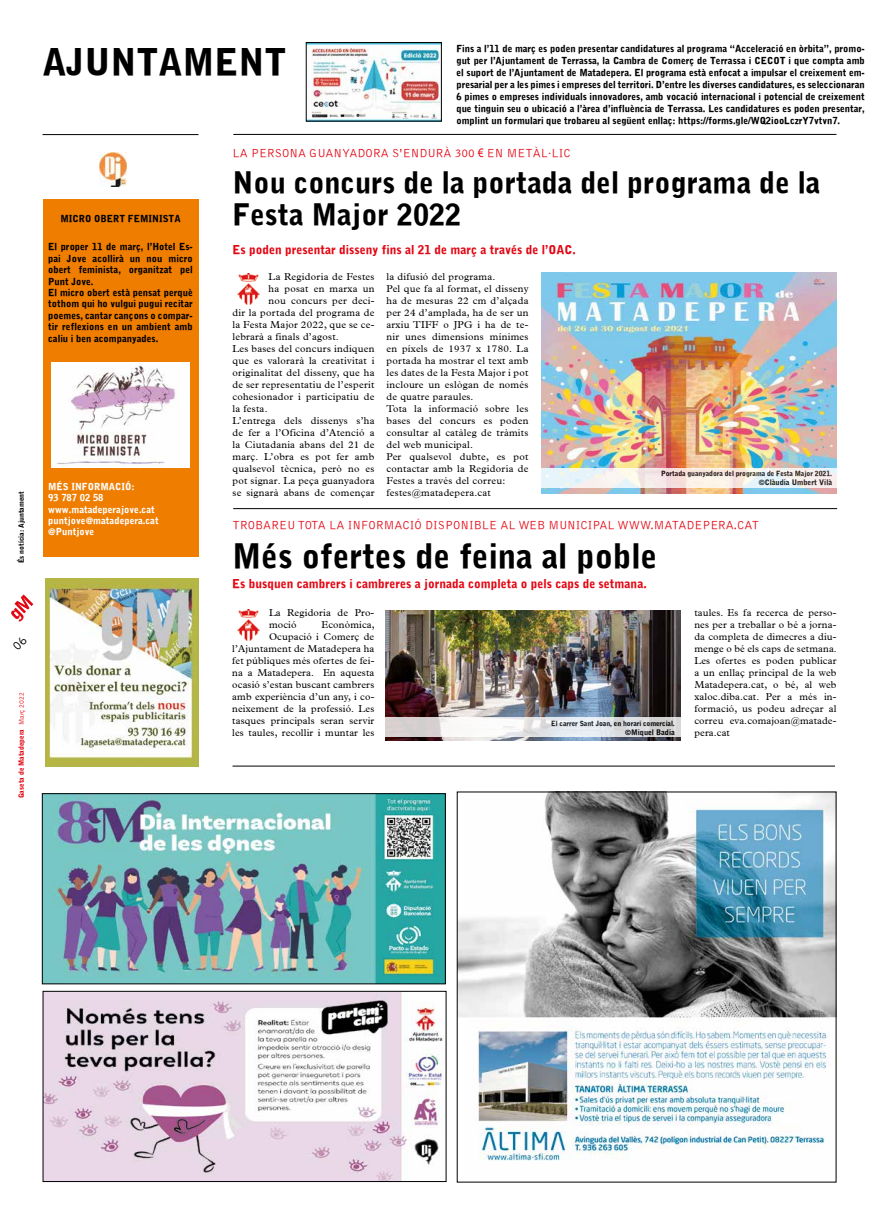
<style>
.page{position:relative;width:879px;height:1219px;background:#fff}
.page>*{position:absolute;margin:0;border:0;box-sizing:border-box;transform-origin:0 0}
.t1{font:36px "Bell MSF Black";color:#000}
.t2{font:33px "Bell MSF Black";color:#000}
.t3{font:29px/32px "Bell MSF Black";color:#000}
.t4{font:12px "Bell MSF Black";color:#e30613}
.t5{font:12px "Bell MSF Light";color:#e30613}
.t6{font:10px/12px "Plantin";letter-spacing:.025em;color:#000}
.t7{font:9.5px/11.4px "Bell MSF Black";color:#000}
.t8{font:9.5px/11.4px "Bell MSF Black";color:#fff}
.t9{font:7.5px "Bell MSF Black";color:#000}
.t10{font:7px "Bell MSF Black";letter-spacing:-.01em;color:#000}
.t11{font:7px "Bell MSF Black";color:#e30613}
.s1{font-family:"Bell MSF Light"}
.s2{font-family:"Arial Narrow"}
</style>
<div class="page">
<hr style="left:43px;top:134px;width:155px;height:1px;background:#000">
<svg style="left:11px;top:594px;width:22px;height:27px"></svg>
<hr style="left:233px;top:134px;width:603px;height:1px;background:#000">
<hr style="left:233px;top:508px;width:604px;height:1px;background:#000">
<img style="left:308px;top:44px;width:132px;height:75px">
<div style="left:306px;top:42px;width:136px;height:79px;border:1px solid #000"></div>
<img style="left:100px;top:153px;width:27px;height:33px">
<div style="left:43px;top:199px;width:155px;height:357px;background:#ef7d00"></div>
<img style="left:459px;top:794px;width:375px;height:367px">
<img style="left:45px;top:993px;width:398px;height:187px">
<div style="left:43px;top:991px;width:403px;height:191px;border:1px solid #000"></div>
<hr style="left:232px;top:766px;width:603px;height:1px;background:#000">
<img style="left:541px;top:273px;width:295px;height:221px">
<svg style="left:541px;top:468px;width:296px;height:20px;background:#f2efed"></svg>
<img style="left:237px;top:274px;width:22px;height:30px">
<img style="left:44px;top:795px;width:400px;height:187px">
<div style="left:42px;top:793px;width:404px;height:191px;border:1px solid #000"></div>
<img style="left:237px;top:609px;width:23px;height:31px">
<img style="left:386px;top:610px;width:294px;height:131px">
<svg style="left:385px;top:717px;width:295px;height:20px"></svg>
<img style="left:51px;top:362px;width:139px;height:105px">
<img style="left:45px;top:579px;width:153px;height:187px">
<p class="t10" style="left:17px;top:563px;width:74px;rotate:-90deg">És notícia: Ajuntament</p>
<p class="t11" style="left:17px;top:798px;width:108px;rotate:-90deg">Gaseta de Matadepera <span class="s1">Març 2022</span></p>
<h1 class="t1" style="left:43px;top:41px;width:246px">AJUNTAMENT</h1>
<p class="t7" style="left:456px;top:43px;width:410px;line-height:12px;text-align:justify">Fins a l’11 de març es poden presentar candidatures al programa “Acceleració en òrbita”, promo&shy;gut per l’Ajuntament de Terrassa, la Cambra de Comerç de Terrassa i CECOT i que compta amb el suport de l’Ajuntament de Matadepera. El programa està enfocat a impulsar el creixement em&shy;presarial per a les pimes i empreses del territori. D’entre les diverses candidatures, es seleccionaran 6 pimes o empreses individuals innovadores, amb vocació internacional i potencial de creixement que tinguin seu o ubicació a l’àrea d’influència de Terrassa. Les candidatures es poden presentar, omplint un formulari que trobareu al següent enllaç: https://forms.gle/WQ2iooLczrY7vtvn7.</p>
<p class="t7" style="left:60px;top:213px;width:122px">MICRO OBERT FEMINISTA</p>
<p class="t7" style="left:48px;top:241px;width:146px">El proper 11 de març, l’Hotel Es&shy;pai Jove acollirà un nou micro obert feminista, organitzat pel<br>Punt Jove.<br>El micro obert està pensat perquè tothom qui ho vulgui pugui recitar poemes, cantar cançons o compar&shy;tir reflexions en un ambient amb caliu i ben acompanyades.</p>
<p class="t8" style="left:48px;top:481px;width:112px">MÉS INFORMACIÓ:<br>93 787 02 58 www.matadeperajove.cat puntjove@matadepera.cat @Puntjove</p>
<p class="t5" style="left:232px;top:146px;width:340px">LA PERSONA GUANYADORA S’ENDURÀ 300 <span class="s2">€</span> EN METÀL·LIC</p>
<h3 class="t3" style="left:233px;top:167px;width:589px">Nou concurs de la portada del programa de la<br>Festa Major 2022</h3>
<p class="t4" style="left:233px;top:243px;width:345px">Es poden presentar disseny fins al 21 de març a través de l’OAC.</p>
<p class="t6" style="left:386px;top:271px;width:143px">la difusió del programa.<br>Pel que fa al format, el disseny ha de mesuras 22 cm d’alçada per 24 d’amplada, ha de ser un arxiu TIFF o JPG i ha de te&shy;nir unes dimensions mínimes en píxels de 1937 x 1780. La portada ha mostrar el text amb les dates de la Festa Major i pot incloure un eslògan de només de quatre paraules.<br>Tota la informació sobre les bases del concurs es poden consultar al catàleg de tràmits del web municipal.<br>Per qualsevol dubte, es pot contactar amb la Regidoria de<br>Festes a través del correu: festes@matadepera.cat</p>
<p class="t6" style="left:269px;top:271px;width:107px">La Regidoria de Festes</p>
<p class="t6" style="left:269px;top:283px;width:107px">ha posat en marxa un</p>
<p class="t6" style="left:269px;top:295px;width:107px">nou concurs per deci-</p>
<p class="t6" style="left:232px;top:307px;width:143px">dir la portada del programa de</p>
<p class="t6" style="left:232px;top:319px;width:143px">la Festa Major 2022, que se ce-</p>
<p class="t6" style="left:232px;top:331px;width:108px">lebrarà a finals d’agost.</p>
<p class="t6" style="left:232px;top:343px;width:143px">Les bases del concurs indiquen</p>
<p class="t6" style="left:232px;top:355px;width:143px">que es valorarà la creativitat i</p>
<p class="t6" style="left:232px;top:367px;width:143px">originalitat del disseny, que ha</p>
<p class="t6" style="left:232px;top:379px;width:143px">de ser representatiu de l’esperit</p>
<p class="t6" style="left:232px;top:391px;width:143px">cohesionador i participatiu de</p>
<p class="t6" style="left:232px;top:403px;width:37px">la festa.</p>
<p class="t6" style="left:232px;top:415px;width:143px">L’entrega dels dissenys s’ha</p>
<p class="t6" style="left:232px;top:427px;width:143px">de fer a l’Oficina d’Atenció a</p>
<p class="t6" style="left:232px;top:439px;width:143px">la Ciutadania abans del 21 de</p>
<p class="t6" style="left:232px;top:451px;width:143px">març. L’obra es pot fer amb</p>
<p class="t6" style="left:232px;top:463px;width:143px">qualsevol tècnica, però no es</p>
<p class="t6" style="left:232px;top:475px;width:143px">pot signar. La peça guanyadora</p>
<p class="t6" style="left:232px;top:487px;width:143px">se signarà abans de començar</p>
<p class="t10" style="left:661px;top:470px;width:172px">Portada guanyadora del programa de Festa Major 2021.</p>
<p class="t9" style="left:758px;top:478px;width:75px">©Clàudia Umbert Vilà</p>
<p class="t5" style="left:232px;top:518px;width:528px">TROBAREU TOTA LA INFORMACIÓ DISPONIBLE AL WEB MUNICIPAL WWW.MATADEPERA.CAT</p>
<h2 class="t2" style="left:232px;top:536px;width:426px">Més ofertes de feina al poble</h2>
<p class="t4" style="left:232px;top:576px;width:416px">Es busquen cambrers i cambreres a jornada completa o pels caps de setmana.</p>
<p class="t6" style="left:269px;top:607px;width:107px">La Regidoria de Pro&shy;moció</p>
<p class="t6" style="left:232px;top:619px;width:144px;text-align:right">Econòmica,<br>Ocupació i Comerç de l’Ajuntament de Matadepera ha fet públiques més ofertes de fei&shy;na a Matadepera. En aquesta ocasió s’estan buscant cambrers amb experiència d’un any, i co&shy;neixement de la professió. Les tasques principals seran servir les taules, recollir i muntar les</p>
<p class="t10" style="left:551px;top:719px;width:125px">El carrer Sant Joan, en horari comercial.</p>
<p class="t9" style="left:625px;top:728px;width:51px">©Miquel Badia</p>
<p class="t6" style="left:694px;top:607px;width:144px;text-align:justify">taules. Es fa recerca de perso&shy;nes per a treballar o bé a jorna&shy;da completa de dimecres a diu&shy;menge o bé els caps de setmana.<br>Les ofertes es poden publicar a un enllaç principal de la web Matadepera.cat, o bé, al web xaloc.diba.cat. Per a més in&shy;formació, us podeu adreçar al correu eva.comajoan@matade&shy;pera.cat</p>
</div>
